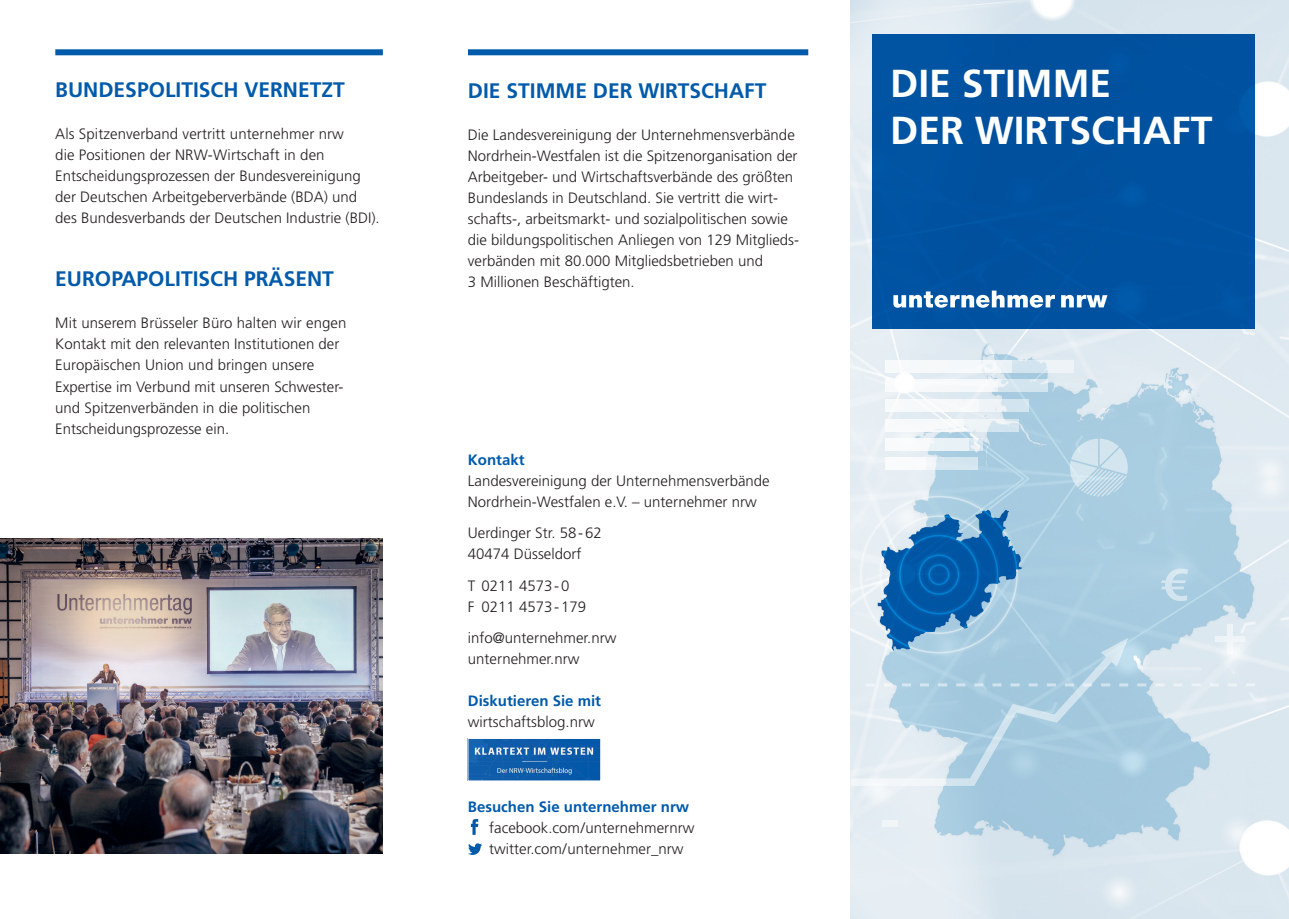
<style>
.page{position:relative;width:1289px;height:919px;background:#fff}
.page>*{position:absolute;margin:0;border:0;box-sizing:border-box;transform-origin:0 0}
.t1{font:700 39px "Frutiger LT Std";color:#fff}
.t2{font:700 21px "Frutiger LT Std";color:#015aaa}
.t3{font:300 15px/21px "Frutiger LT Std";color:#231f20}
.t4{font:700 15px "Frutiger LT Std";color:#015aaa}
</style>
<div class="page">
<img style="left:850px;top:0;width:438px;height:918px">
<img style="left:865px;top:338px;width:398px;height:523px">
<div style="left:872px;top:34px;width:382px;height:294px;background:#00519f"></div>
<svg style="left:893px;top:290px;width:161px;height:18px"></svg>
<svg style="left:1061px;top:295px;width:46px;height:12px"></svg>
<div style="left:55px;top:49px;width:328px;height:6px;background:#015aaa"></div>
<img style="left:469px;top:740px;width:130px;height:39px">
<div style="left:467px;top:738px;width:134px;height:43px;border:1px solid #fff"></div>
<div style="left:468px;top:49px;width:340px;height:6px;background:#015aaa"></div>
<svg style="left:471px;top:819px;width:7px;height:15px"></svg>
<svg style="left:468px;top:843px;width:14px;height:12px"></svg>
<svg style="left:1214px;top:623px;width:31px;height:31px"></svg>
<div style="left:882px;top:820px;width:16px;height:6px;background:#f0f5f8"></div>
<svg style="left:1161px;top:568px;width:27px;height:33px"></svg>
<svg style="left:885px;top:419px;width:133px;height:13px;fill:#f6f9fa"></svg>
<svg style="left:885px;top:399px;width:143px;height:13px;fill:#f6f8fa"></svg>
<svg style="left:885px;top:379px;width:162px;height:13px;fill:#f6f8fa"></svg>
<svg style="left:885px;top:360px;width:188px;height:12px;fill:#f5f8fa"></svg>
<img style="left:0;top:538px;width:383px;height:315px">
<svg style="left:1245px;top:683px;width:9px;height:3px"></svg>
<svg style="left:1227px;top:683px;width:9px;height:3px"></svg>
<svg style="left:1209px;top:683px;width:9px;height:3px"></svg>
<svg style="left:1191px;top:683px;width:9px;height:3px"></svg>
<svg style="left:1173px;top:683px;width:9px;height:3px"></svg>
<svg style="left:1155px;top:683px;width:9px;height:3px"></svg>
<svg style="left:1137px;top:683px;width:9px;height:3px"></svg>
<svg style="left:850px;top:438px;width:278px;height:347px;background:#a4c7de"></svg>
<p class="t2" style="left:55px;top:78px;width:291px">BUNDESPOLITISCH VERNETZT</p>
<p class="t3" style="left:55px;top:124px;width:290px">Als Spitzenverband vertritt unternehmer nrw</p>
<p class="t3" style="left:55px;top:145px;width:326px">die Positionen der NRW-Wirtschaft in den Entscheidungsprozessen der Bundesvereinigung der Deutschen Arbeitgeberverbände (BDA) und des Bundesverbands der Deutschen Industrie (BDI).</p>
<p class="t2" style="left:55px;top:267px;width:280px">EUROPAPOLITISCH PRÄSENT</p>
<p class="t3" style="left:55px;top:313px;width:292px">Mit unserem Brüsseler Büro halten wir engen</p>
<p class="t3" style="left:55px;top:334px;width:285px">Kontakt mit den relevanten Institutionen der</p>
<p class="t3" style="left:55px;top:355px;width:260px">Europäischen Union und bringen unsere</p>
<p class="t3" style="left:55px;top:376px;width:290px">Expertise im Verbund mit unseren Schwester&shy;und Spitzenverbänden in die politischen</p>
<p class="t3" style="left:55px;top:418px;width:175px">Entscheidungsprozesse ein.</p>
<p class="t2" style="left:468px;top:78px;width:300px">DIE STIMME DER WIRTSCHAFT</p>
<p class="t3" style="left:468px;top:124px;width:332px">Die Landesvereinigung der Unternehmensverbände Nordrhein-Westfalen ist die Spitzenorganisation der Arbeitgeber- und Wirtschaftsverbände des größten Bundeslands in Deutschland. Sie vertritt die wirt&shy;schafts-, arbeitsmarkt- und sozialpolitischen sowie die bildungspolitischen Anliegen von 129 Mitglieds&shy;verbänden mit 80.000 Mitgliedsbetrieben und<br>3 Millionen Beschäftigten.</p>
<p class="t4" style="left:468px;top:450px;width:58px">Kontakt</p>
<p class="t3" style="left:468px;top:470px;width:303px">Landesvereinigung der Unternehmensverbände</p>
<p class="t3" style="left:468px;top:491px;width:290px">Nordrhein-Westfalen e.V. – unternehmer nrw</p>
<p class="t3" style="left:468px;top:523px;width:135px">Uerdinger Str. 58-62</p>
<p class="t3" style="left:468px;top:544px;width:115px">40474 Düsseldorf</p>
<p class="t3" style="left:468px;top:575px;width:103px">T 0211 4573-0</p>
<p class="t3" style="left:468px;top:596px;width:120px">F 0211 4573-179</p>
<p class="t3" style="left:468px;top:628px;width:150px">info@unternehmer.nrw</p>
<p class="t3" style="left:468px;top:649px;width:113px">unternehmer.nrw</p>
<p class="t4" style="left:468px;top:692px;width:135px">Diskutieren Sie mit</p>
<p class="t3" style="left:468px;top:712px;width:128px">wirtschaftsblog.nrw</p>
<p class="t4" style="left:468px;top:797px;width:223px">Besuchen Sie unternehmer nrw</p>
<p class="t3" style="left:489px;top:817px;width:207px">facebook.com/unternehmernrw</p>
<p class="t3" style="left:489px;top:838px;width:196px">twitter.com/unternehmer_nrw</p>
<p class="t1" style="left:890px;top:61px;width:223px">DIE STIMME</p>
<p class="t1" style="left:890px;top:108px;width:324px">DER WIRTSCHAFT</p>
</div>
